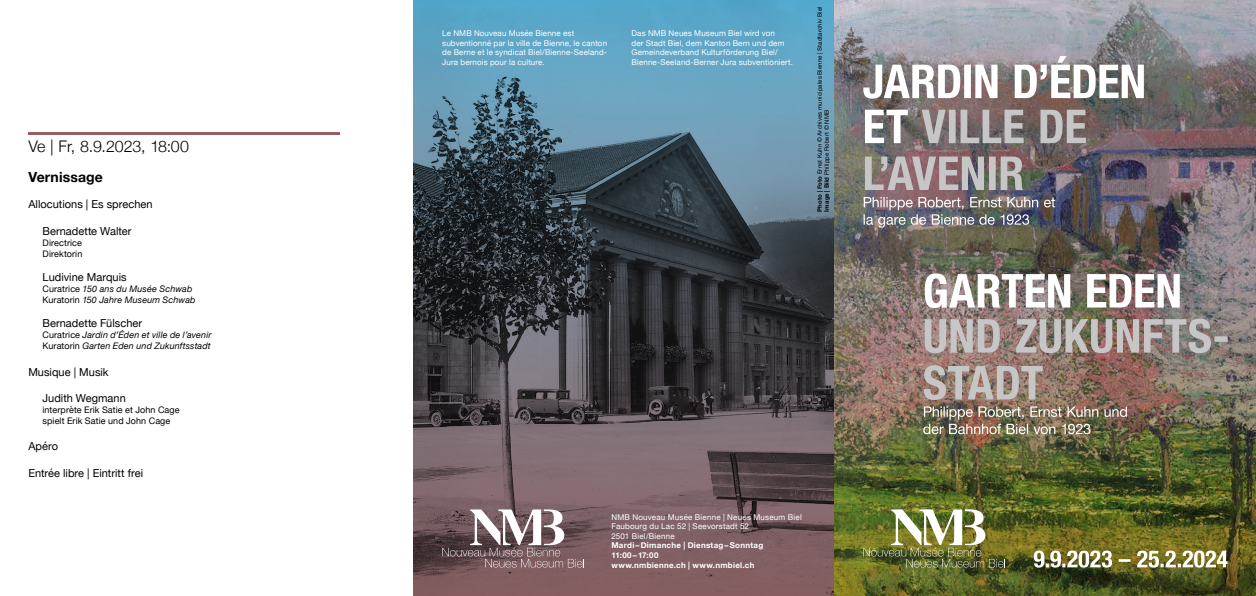
<style>
.page{position:relative;width:1256px;height:596px;background:#fff}
.page>*{position:absolute;margin:0;border:0;box-sizing:border-box;transform-origin:0 0}
.t1{font:300 16px "Helvetica Neue";letter-spacing:-.01em;color:#000}
.t2{font:700 14px "Helvetica Neue";letter-spacing:.01em;color:#000}
.t3{font:11px "Helvetica Neue";color:#000}
.t4{font:italic 9px/11px "Helvetica Neue";letter-spacing:.015em;color:#000}
.t5{font:9px/11px "Helvetica Neue";letter-spacing:.01em;color:#000}
.t6{font:8px/9.6px "Helvetica Neue";letter-spacing:.015em;color:#fff}
.t7{font:700 8px/9.6px "Helvetica Neue";letter-spacing:.035em;color:#fff}
.t8{font:6px/7.2px "Helvetica Neue";letter-spacing:.025em;color:#000}
.s1{font-style:normal}
.s2{font-weight:700}
</style>
<div class="page">
<svg style="left:414px;top:0;width:421px;height:595px;background:#545f6b"></svg>
<hr style="left:28px;top:132px;width:312px;height:2px;background:#965e65">
<img style="left:835px;top:0;width:421px;height:595px">
<img style="left:863px;top:197px;width:192px;height:30px">
<svg style="left:865px;top:156px;width:158px;height:34px;background:#a39999"></svg>
<svg style="left:921px;top:110px;width:165px;height:33px;background:#978f8f"></svg>
<svg style="left:865px;top:110px;width:43px;height:33px"></svg>
<svg style="left:863px;top:56px;width:281px;height:43px"></svg>
<img style="left:923px;top:406px;width:204px;height:28px">
<svg style="left:924px;top:365px;width:119px;height:34px;background:#ab9e96"></svg>
<svg style="left:925px;top:318px;width:302px;height:35px;background:#a49a96"></svg>
<svg style="left:925px;top:273px;width:255px;height:35px"></svg>
<svg style="left:442px;top:509px;width:142px;height:58px"></svg>
<svg style="left:1034px;top:550px;width:193px;height:17px"></svg>
<img style="left:863px;top:509px;width:142px;height:58px">
<h1 class="t1" style="left:28px;top:133px;width:162px">Ve | Fr, 8.9.2023, 18:00</h1>
<h2 class="t2" style="left:28px;top:166px;width:76px">Vernissage</h2>
<h3 class="t3" style="left:28px;top:196px;width:126px">Allocutions | Es sprechen</h3>
<h3 class="t3" style="left:43px;top:222px;width:91px">Bernadette Walter</h3>
<p class="t5" style="left:43px;top:237px;width:41px">Directrice<br>Direktorin</p>
<h3 class="t3" style="left:43px;top:269px;width:86px">Ludivine Marquis</h3>
<p class="t4" style="left:43px;top:283px;width:154px"><span class="s1">Curatrice</span> 150 ans du Musée Schwab<br><span class="s1">Kuratorin</span> 150 Jahre Museum Schwab</p>
<h3 class="t3" style="left:43px;top:315px;width:101px">Bernadette Fülscher</h3>
<p class="t4" style="left:43px;top:329px;width:170px"><span class="s1">Curatrice</span> Jardin d’Éden et ville de l’avenir<br><span class="s1">Kuratorin</span> Garten Eden und Zukunftsstadt</p>
<h3 class="t3" style="left:28px;top:363px;width:82px">Musique | Musik</h3>
<h3 class="t3" style="left:43px;top:390px;width:85px">Judith Wegmann</h3>
<p class="t5" style="left:43px;top:404px;width:139px">interprète Erik Satie et John Cage spielt Erik Satie und John Cage</p>
<h3 class="t3" style="left:28px;top:438px;width:31px">Apéro</h3>
<h3 class="t3" style="left:28px;top:464px;width:116px">Entrée libre | Eintritt frei</h3>
<p class="t6" style="left:442px;top:29px;width:166px">Le NMB Nouveau Musée Bienne est subventionné par la ville de Bienne, le canton de Berne et le syndicat Biel/Bienne-Seeland-Jura bernois pour la culture.</p>
<p class="t6" style="left:631px;top:29px;width:163px">Das NMB Neues Museum Biel wird von<br>der Stadt Biel, dem Kanton Bern und dem Gemeindeverband Kulturförderung Biel/ Bienne-Seeland-Berner Jura subventioniert.</p>
<p class="t8" style="left:816px;top:211px;width:206px;rotate:-90deg"><span class="s2">Photo | Foto</span> Ernst Kuhn © Archives municipales Bienne | Stadtarchiv Biel<br><span class="s2">Image | Bild</span> Philippe Robert © NMB</p>
<p class="t6" style="left:611px;top:512px;width:192px">NMB Nouveau Musée Bienne | Neues Museum Biel<br>Faubourg du Lac 52 | Seevorstadt 52<br>2501 Biel/Bienne</p>
<p class="t7" style="left:611px;top:540px;width:153px">Mardi –Dimanche | Dienstag–Sonntag<br>11:00–17:00<br>www.nmbienne.ch | www.nmbiel.ch</p>
</div>
